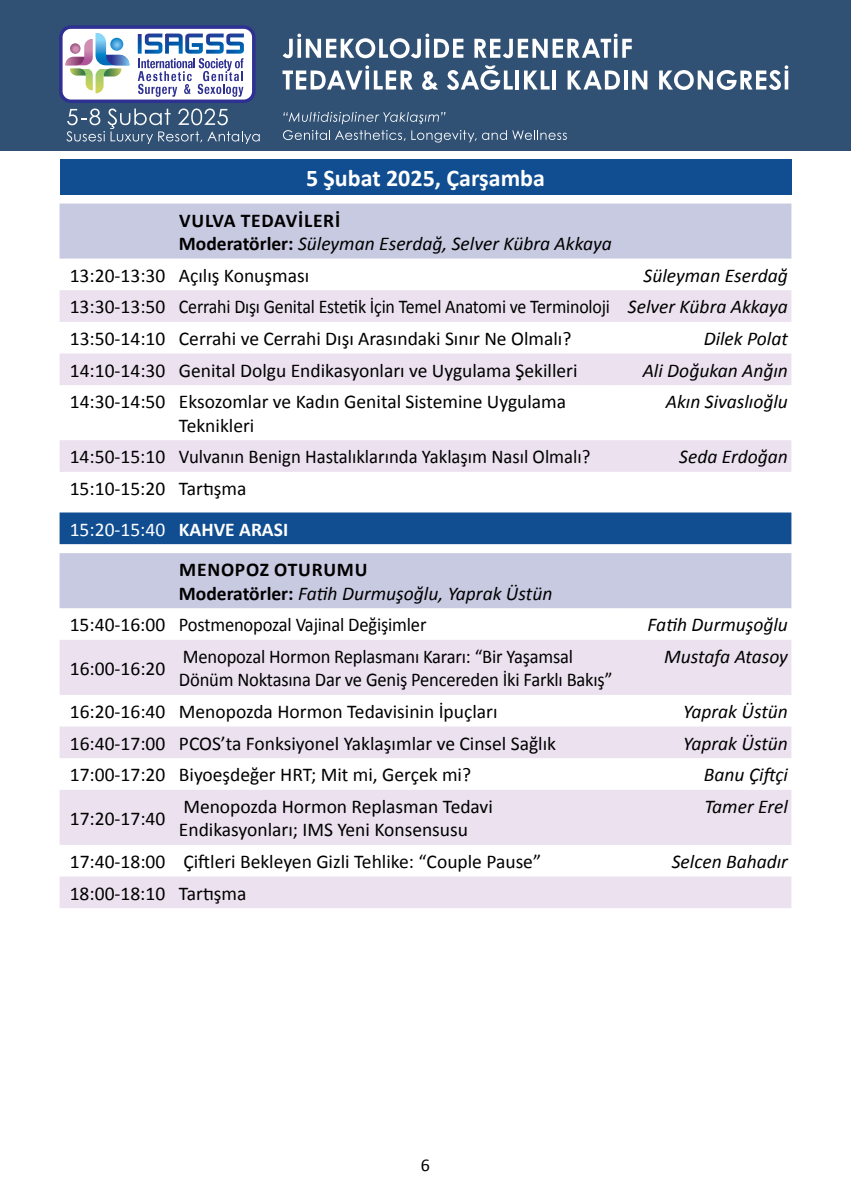
<style>
.page{position:relative;width:851px;height:1191px;background:#fff}
.page>*{position:absolute;margin:0;border:0;box-sizing:border-box;transform-origin:0 0}
.t1{font:700 24px "Calibri";color:#fff}
.t2{font:19.5px/31.5px "Calibri";color:#000}
.t3{font:italic 19.5px/23.4px "Calibri";color:#000}
.t4{font:19.5px/23.4px "Calibri";color:#000;scale:.95 1}
.t5{font:19.5px "Calibri";color:#fff}
.t6{font:700 19.5px "Calibri";letter-spacing:.04em;color:#000}
.t7{font:18px "Calibri";color:#000}
.s1{font-weight:700;font-style:normal}
.s2{font-style:italic}
.s3{font-weight:700}
</style>
<div class="page">
<div style="left:0;top:0;width:850px;height:151px;background:#315174"></div>
<div style="left:61px;top:27px;width:193px;height:74px;background:#fff;border-radius:10px"></div>
<div style="left:59px;top:25px;width:196px;height:78px;border:3px solid #2e3092;border-radius:10px"></div>
<svg style="left:65px;top:33px;width:64px;height:60px"></svg>
<svg style="left:138px;top:34px;width:106px;height:63px"></svg>
<svg style="left:283px;top:34px;width:180px;height:24px"></svg>
<svg style="left:474px;top:34px;width:157px;height:24px"></svg>
<svg style="left:282px;top:65px;width:130px;height:25px"></svg>
<svg style="left:422px;top:71px;width:16px;height:19px"></svg>
<svg style="left:447px;top:65px;width:65px;height:25px"></svg>
<hr style="left:515px;top:70px;width:4px;height:20px;background:#fff">
<svg style="left:524px;top:71px;width:25px;height:19px"></svg>
<hr style="left:552px;top:70px;width:4px;height:20px;background:#fff">
<svg style="left:567px;top:70px;width:52px;height:20px"></svg>
<svg style="left:624px;top:70px;width:3px;height:20px"></svg>
<svg style="left:632px;top:71px;width:15px;height:19px"></svg>
<svg style="left:659px;top:65px;width:129px;height:25px"></svg>
<svg style="left:283px;top:112px;width:162px;height:12px"></svg>
<svg style="left:283px;top:130px;width:122px;height:11px"></svg>
<svg style="left:411px;top:130px;width:65px;height:13px"></svg>
<svg style="left:482px;top:130px;width:84px;height:10px"></svg>
<svg style="left:66px;top:108px;width:194px;height:36px"></svg>
<div style="left:60px;top:159px;width:731px;height:35px;background:#104d91"></div>
<div style="left:60px;top:203px;width:731px;height:56px;background:#c7cae0"></div>
<svg style="left:60px;top:290px;width:731px;height:618px;fill:#ebe1ef"></svg>
<div style="left:60px;top:512px;width:731px;height:32px;background:#104d91"></div>
<p class="t1" style="left:306px;top:163px;width:240px">5 Şubat 2025, Çarşamba</p>
<p class="t3" style="left:179px;top:208px;width:434px"><span class="s1">VULVA TEDAVILERI<br>Moderatörler:</span> Süleyman Eserdağ, Selver Kübra Akkaya</p>
<p class="t2" style="left:70px;top:259px;width:241px">13:20-13:30 Açılış Konuşması</p>
<p class="t2" style="left:70px;top:259px;width:719px;text-align:justify;text-indent:573px"><span class="s2">Süleyman Eserdağ </span>13:30-13:50 Cerrahi Dışı Genital Estetik İçin Temel Anatomi ve Terminoloji <span class="s2">Selver Kübra Akkaya </span>13:50-14:10 Cerrahi ve Cerrahi Dışı Arasındaki Sınır Ne Olmalı?</p>
<p class="t3" style="left:703px;top:326px;width:86px">Dilek Polat</p>
<p class="t2" style="left:70px;top:354px;width:509px">14:10-14:30 Genital Dolgu Endikasyonları ve Uygulama Şekilleri</p>
<p class="t3" style="left:642px;top:358px;width:147px">Ali Doğukan Anğın</p>
<p class="t2" style="left:179px;top:390px;width:389px;line-height:23.4px;text-indent:-109px">14:30-14:50 Eksozomlar ve Kadın Genital Sistemine Uygulama<br>Teknikleri</p>
<p class="t3" style="left:665px;top:389px;width:124px">Akın Sivaslıoğlu</p>
<p class="t2" style="left:70px;top:441px;width:522px">14:50-15:10 Vulvanın Benign Hastalıklarında Yaklaşım Nasıl Olmalı?</p>
<p class="t3" style="left:679px;top:444px;width:110px">Seda Erdoğan</p>
<p class="t2" style="left:70px;top:473px;width:178px">15:10-15:20 Tartışma</p>
<p class="t5" style="left:70px;top:517px;width:220px">15:20-15:40 <span class="s3">KAHVE ARASI</span></p>
<p class="t6" style="left:179px;top:557px;width:190px">MENOPOZ OTURUMU</p>
<p class="t2" style="left:70px;top:577px;width:484px;text-indent:109px"><span class="s3">Moderatörler:</span> <span class="s2">Fatih Durmuşoğlu, Yaprak Üstün<br></span>15:40-16:00 Postmenopozal Vajinal Değişimler</p>
<p class="t3" style="left:647px;top:612px;width:142px">Fatih Durmuşoğlu</p>
<p class="t4" style="left:179px;top:645px;width:457px">Menopozal Hormon Replasmanı Kararı: “Bir Yaşamsal<br>Dönüm Noktasına Dar ve Geniş Pencereden İki Farklı Bakış”</p>
<p class="t3" style="left:664px;top:644px;width:125px">Mustafa Atasoy</p>
<p class="t2" style="left:70px;top:696px;width:429px">16:20-16:40 Menopozda Hormon Tedavisinin İpuçları</p>
<p class="t3" style="left:683px;top:699px;width:106px">Yaprak Üstün</p>
<p class="t2" style="left:70px;top:727px;width:487px">16:40-17:00 PCOS’ta Fonksiyonel Yaklaşımlar ve Cinsel Sağlık</p>
<p class="t3" style="left:683px;top:731px;width:106px">Yaprak Üstün</p>
<p class="t2" style="left:70px;top:759px;width:403px">17:00-17:20 Biyoeşdeğer HRT; Mit mi, Gerçek mi?</p>
<p class="t3" style="left:703px;top:762px;width:86px">Banu Çiftçi</p>
<p class="t2" style="left:70px;top:802px;width:97px">17:20-17:40</p>
<p class="t2" style="left:70px;top:652px;width:97px">16:00-16:20</p>
<p class="t2" style="left:179px;top:795px;width:315px;line-height:23.4px">Menopozda Hormon Replasman Tedavi<br>Endikasyonları; IMS Yeni Konsensusu</p>
<p class="t3" style="left:704px;top:794px;width:85px">Tamer Erel</p>
<p class="t2" style="left:70px;top:846px;width:473px">17:40-18:00 Çiftleri Bekleyen Gizli Tehlike: “Couple Pause”</p>
<p class="t3" style="left:671px;top:849px;width:118px">Selcen Bahadır</p>
<p class="t2" style="left:70px;top:877px;width:178px">18:00-18:10 Tartışma</p>
<p class="t7" style="left:421px;top:1153px;width:11px">6</p>
</div>
